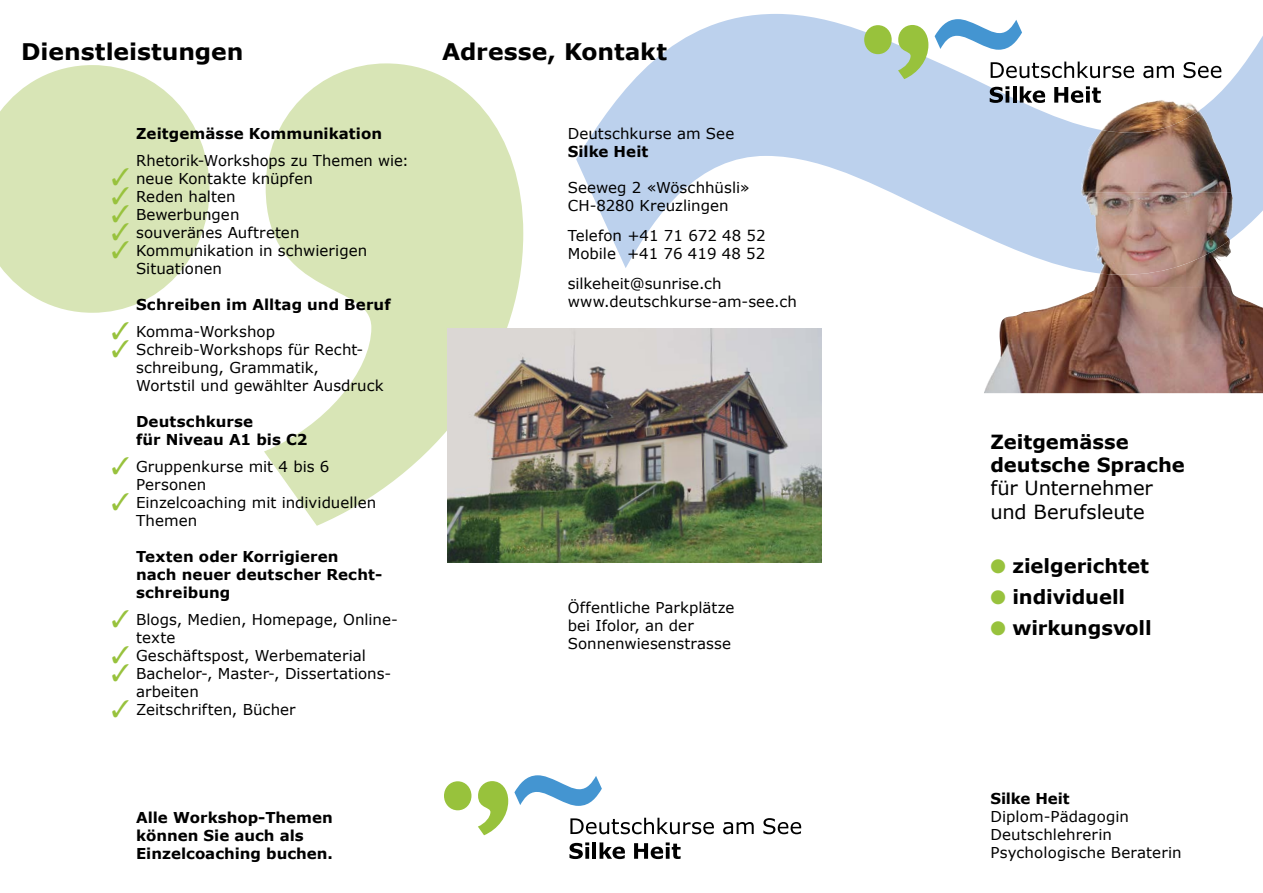
<style>
.page{position:relative;width:1263px;height:893px;background:#fff}
.page>*{position:absolute;margin:0;border:0;box-sizing:border-box;transform-origin:0 0}
.t1{font:24px/18px "Zapf Dingbats ITC";color:#98c23d;text-align:justify}
.t2{font:700 22.8px "Verdana";color:#000}
.t3{font:700 19.5px/23.4px "Verdana";letter-spacing:-.005em;color:#000}
.t4{font:19.5px/23.4px "Verdana";letter-spacing:-.005em;color:#000}
.t5{font:15px/18px "Verdana";letter-spacing:.005em;color:#000}
.t6{font:700 15px/18px "Verdana";color:#000}
.s1{color:#98c23d}
</style>
<div class="page">
<svg style="left:0;top:65px;width:209px;height:248px;fill:#d8e5b6"></svg>
<svg style="left:264px;top:63px;width:259px;height:463px;fill:#d8e5b6"></svg>
<svg style="left:576px;top:14px;width:687px;height:257px;fill:#bcd1ed"></svg>
<img style="left:1102px;top:99px;width:97px;height:11px">
<img style="left:1186px;top:275px;width:45px;height:12px">
<img style="left:1095px;top:275px;width:91px;height:12px">
<img style="left:1081px;top:110px;width:150px;height:82px">
<img style="left:1081px;top:192px;width:152px;height:83px">
<img style="left:984px;top:297px;width:93px;height:96px">
<img style="left:1077px;top:287px;width:186px;height:106px">
<div style="left:864px;top:25px;width:28px;height:29px;background:#98c23c;border-radius:50%"></div>
<svg style="left:898px;top:25px;width:30px;height:54px;background:#a8ca79"></svg>
<svg style="left:935px;top:19px;width:87px;height:31px"></svg>
<svg style="left:991px;top:62px;width:143px;height:16px"></svg>
<svg style="left:1143px;top:66px;width:31px;height:12px"></svg>
<svg style="left:1183px;top:62px;width:38px;height:16px"></svg>
<svg style="left:990px;top:86px;width:19px;height:17px"></svg>
<hr style="left:1013px;top:86px;width:3px;height:17px;background:#000">
<svg style="left:1020px;top:86px;width:25px;height:17px"></svg>
<svg style="left:1054px;top:86px;width:47px;height:17px"></svg>
<div style="left:444px;top:781px;width:27px;height:29px;background:#98c23c;border-radius:50%"></div>
<svg style="left:478px;top:781px;width:30px;height:54px"></svg>
<svg style="left:514px;top:775px;width:88px;height:31px"></svg>
<svg style="left:570px;top:818px;width:144px;height:16px"></svg>
<svg style="left:723px;top:822px;width:31px;height:12px"></svg>
<svg style="left:763px;top:818px;width:38px;height:16px"></svg>
<svg style="left:569px;top:842px;width:20px;height:17px"></svg>
<hr style="left:592px;top:842px;width:4px;height:17px;background:#000">
<svg style="left:599px;top:842px;width:26px;height:17px"></svg>
<svg style="left:634px;top:842px;width:46px;height:17px"></svg>
<img style="left:448px;top:329px;width:374px;height:234px">
<h2 class="t2" style="left:21px;top:36px;width:224px">Dienstleistungen</h2>
<h2 class="t2" style="left:442px;top:36px;width:226px">Adresse, Kontakt</h2>
<p class="t6" style="left:136px;top:124px;width:248px">Zeitgemässe Kommunikation</p>
<p class="t5" style="left:136px;top:151px;width:274px">Rhetorik-Workshops zu Themen wie: neue Kontakte knüpfen<br>Reden halten<br>Bewerbungen<br>souveränes Auftreten<br>Kommunikation in schwierigen<br>Situationen</p>
<p class="t6" style="left:136px;top:295px;width:256px">Schreiben im Alltag und Beruf</p>
<p class="t5" style="left:136px;top:322px;width:249px">Komma-Workshop<br>Schreib-Workshops für Recht&shy;schreibung, Grammatik,<br>Wortstil und gewählter Ausdruck</p>
<p class="t6" style="left:136px;top:412px;width:173px">Deutschkurse<br>für Niveau A1 bis C2</p>
<p class="t5" style="left:136px;top:457px;width:242px">Gruppenkurse mit 4 bis 6<br>Personen<br>Einzelcoaching mit individuellen<br>Themen</p>
<p class="t6" style="left:136px;top:547px;width:248px">Texten oder Korrigieren nach neuer deutscher Recht&shy;schreibung</p>
<p class="t5" style="left:136px;top:610px;width:263px">Blogs, Medien, Homepage, Online&shy;texte<br>Geschäftspost, Werbematerial<br>Bachelor-, Master-, Dissertations&shy;arbeiten<br>Zeitschriften, Bücher</p>
<h1 class="t1" style="left:112px;top:168px;width:20px">✓ ✓ ✓ ✓ ✓</h1>
<p class="t6" style="left:136px;top:808px;width:198px">Alle Workshop-Themen können Sie auch als<br>Einzelcoaching buchen.</p>
<p class="t5" style="left:568px;top:124px;width:168px">Deutschkurse am See</p>
<p class="t6" style="left:568px;top:142px;width:82px">Silke Heit</p>
<p class="t5" style="left:568px;top:178px;width:184px">Seeweg 2 «Wöschhüsli»<br>CH-8280 Kreuzlingen</p>
<p class="t5" style="left:568px;top:226px;width:199px">Telefon +41 71 672 48 52<br>Mobile +41 76 419 48 52</p>
<p class="t5" style="left:568px;top:274px;width:231px">silkeheit@sunrise.ch www.deutschkurse-am-see.ch</p>
<p class="t5" style="left:568px;top:598px;width:168px">Öffentliche Parkplätze bei Ifolor, an der<br>Sonnenwiesenstrasse</p>
<h3 class="t3" style="left:990px;top:429px;width:196px">Zeitgemässe deutsche Sprache</h3>
<h3 class="t4" style="left:990px;top:476px;width:164px">für Unternehmer und Berufsleute</h3>
<h3 class="t3" style="left:990px;top:554px;width:160px"><span class="s1">●</span> zielgerichtet</h3>
<h3 class="t3" style="left:990px;top:585px;width:136px"><span class="s1">●</span> individuell</h3>
<h3 class="t3" style="left:990px;top:616px;width:163px"><span class="s1">●</span> wirkungsvoll</h3>
<p class="t6" style="left:990px;top:790px;width:81px">Silke Heit</p>
<p class="t5" style="left:990px;top:808px;width:193px">Diplom-Pädagogin<br>Deutschlehrerin<br>Psychologische Beraterin</p>
</div>
